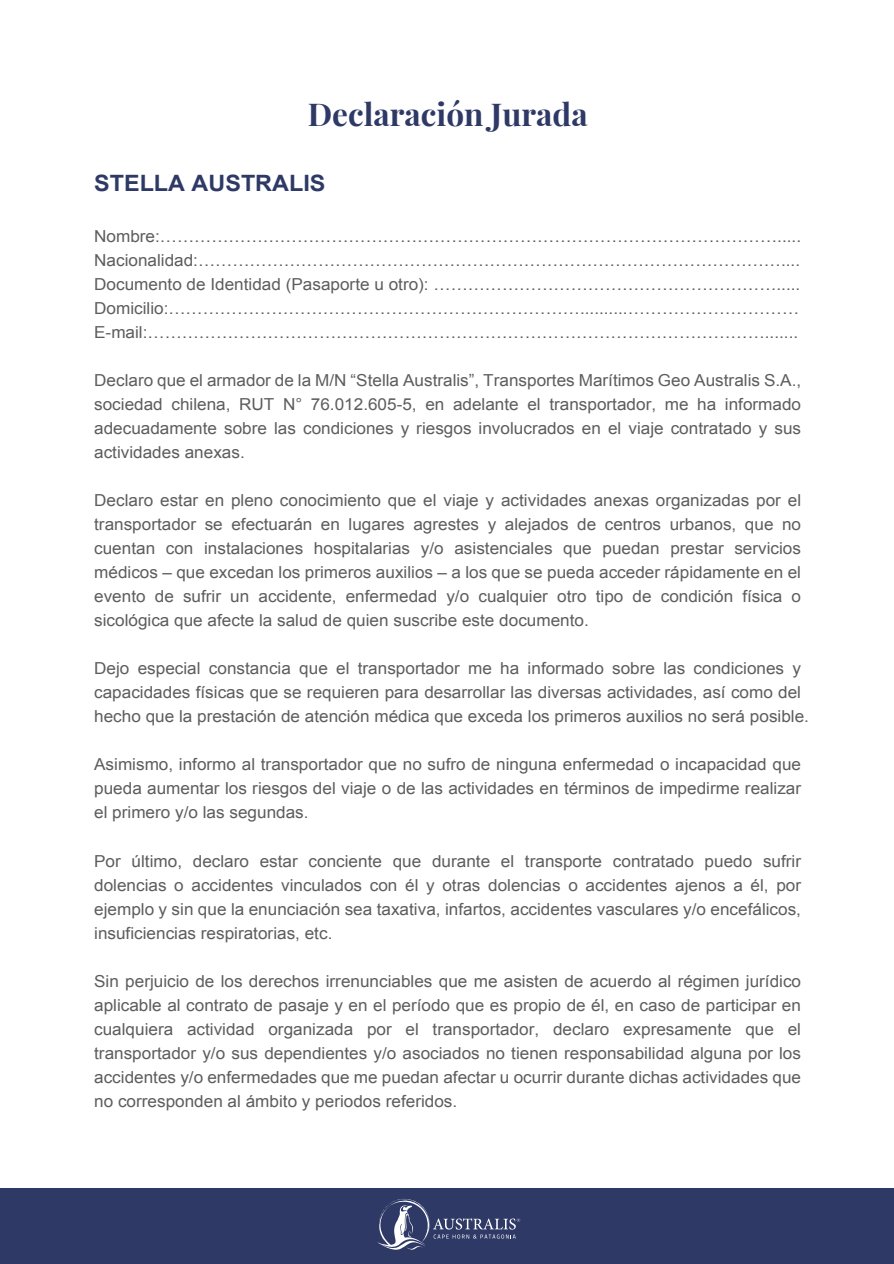
<style>
.page{position:relative;width:894px;height:1264px;background:#fff}
.page>*{position:absolute;margin:0;border:0;box-sizing:border-box;transform-origin:0 0}
.t1{font:700 31.5px "Playfair Display";color:#2e3966}
.t2{font:700 22.5px "Arial";color:#2e3966;scale:1.04 1}
.t3{font:16.5px/24px "Arial";color:#5d5d5d;text-align:justify;scale:1.04 1}
</style>
<div class="page">
<div style="left:1px;top:1188px;width:892px;height:75px;background:#2e3966"></div>
<svg style="left:377px;top:1198px;width:143px;height:52px"></svg>
<h1 class="t1" style="left:307px;top:94px;width:281px">Declaración Jurada</h1>
<h2 class="t2" style="left:94px;top:168px;width:224px">STELLA AUSTRALIS</h2>
<p class="t3" style="left:94px;top:224px;width:681px">Nombre:……………………………………………………………………………………………….....<br>Nacionalidad:…………………………………………………………………………………………....<br>Documento de Identidad (Pasaporte u otro): …………………………………………………….....<br>Domicilio:………………………………………………………………..........………………………… E-mail:……………………………………………………………………………………………….......</p>
<p class="t3" style="left:94px;top:368px;width:681px">Declaro que el armador de la M/N “Stella Australis”, Transportes Marítimos Geo Australis S.A., sociedad chilena, RUT N° 76.012.605-5, en adelante el transportador, me ha informado adecuadamente sobre las condiciones y riesgos involucrados en el viaje contratado y sus actividades anexas.</p>
<p class="t3" style="left:94px;top:488px;width:681px">Declaro estar en pleno conocimiento que el viaje y actividades anexas organizadas por el transportador se efectuarán en lugares agrestes y alejados de centros urbanos, que no cuentan con instalaciones hospitalarias y/o asistenciales que puedan prestar servicios médicos – que excedan los primeros auxilios – a los que se pueda acceder rápidamente en el evento de sufrir un accidente, enfermedad y/o cualquier otro tipo de condición física o sicológica que afecte la salud de quien suscribe este documento.</p>
<p class="t3" style="left:94px;top:656px;width:688px;text-align:left">Dejo especial constancia que el transportador me ha informado sobre las condiciones y capacidades físicas que se requieren para desarrollar las diversas actividades, así como del hecho que la prestación de atención médica que exceda los primeros auxilios no será posible.</p>
<p class="t3" style="left:94px;top:752px;width:681px">Asimismo, informo al transportador que no sufro de ninguna enfermedad o incapacidad que pueda aumentar los riesgos del viaje o de las actividades en términos de impedirme realizar el primero y/o las segundas.</p>
<p class="t3" style="left:94px;top:848px;width:681px">Por último, declaro estar conciente que durante el transporte contratado puedo sufrir dolencias o accidentes vinculados con él y otras dolencias o accidentes ajenos a él, por ejemplo y sin que la enunciación sea taxativa, infartos, accidentes vasculares y/o encefálicos, insuficiencias respiratorias, etc.</p>
<p class="t3" style="left:94px;top:968px;width:681px">Sin perjuicio de los derechos irrenunciables que me asisten de acuerdo al régimen jurídico aplicable al contrato de pasaje y en el período que es propio de él, en caso de participar en cualquiera actividad organizada por el transportador, declaro expresamente que el transportador y/o sus dependientes y/o asociados no tienen responsabilidad alguna por los accidentes y/o enfermedades que me puedan afectar u ocurrir durante dichas actividades que no corresponden al ámbito y periodos referidos.</p>
</div>
